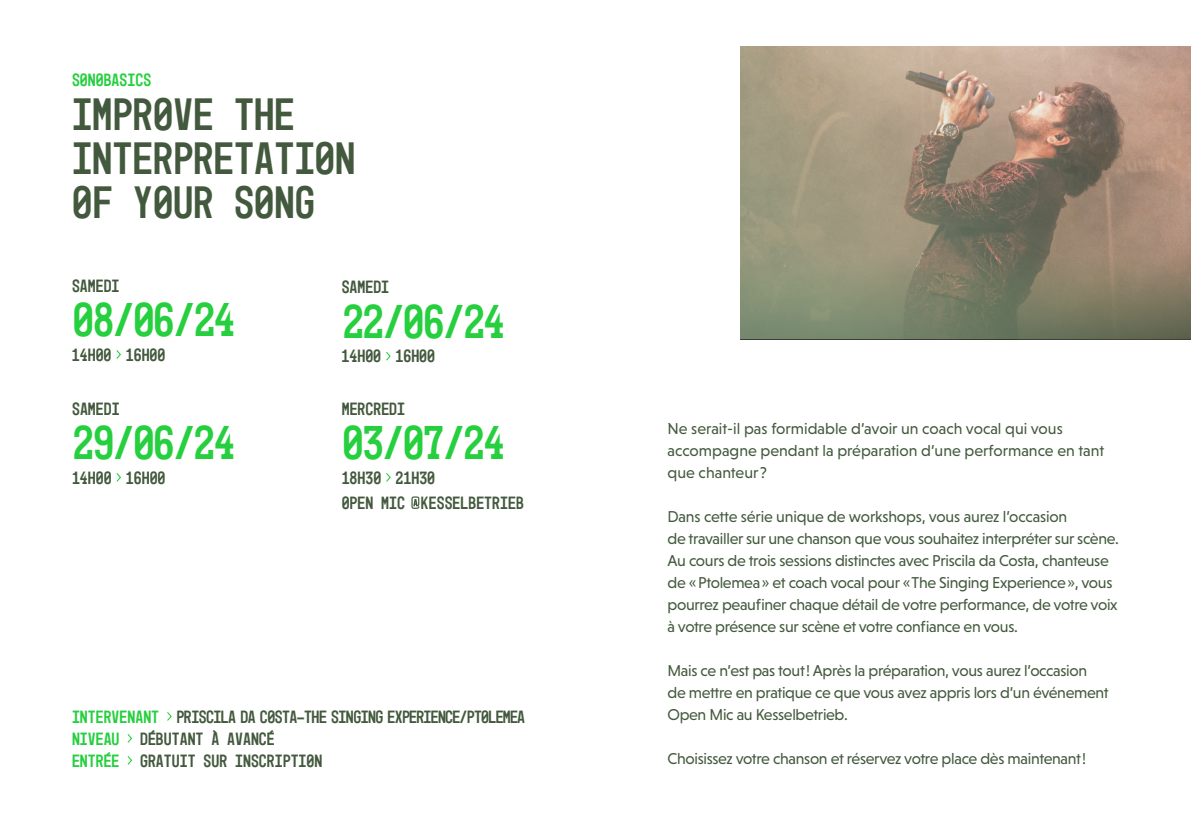
<style>
.page{position:relative;width:1191px;height:840px;background:#fff}
.page>*{position:absolute;margin:0;border:0;box-sizing:border-box;transform-origin:0 0}
.t1{font:48px "Mono 45 Headline Sonotron Reg Accent Variant";letter-spacing:-.02em;color:#25cf3e}
.t2{font:46px/44px "Mono 45 Headline Sonotron Reg Accent Variant";color:#43593d}
.t3{font:18px/22px "Mono 45 Headline Sonotron Reg Accent Variant";color:#43593d}
.t4{font:18px "Mono 45 Headline Sonotron Reg Accent Variant";color:#25cf3e}
.t5{font:16px/22px "Niveau Grotesk";letter-spacing:-.02em;color:#43593d}
.t6{font:16px/22px "Niveau Grotesk";color:#43593d}
.s1{color:#25cf3e}
</style>
<div class="page">
<svg style="left:167px;top:712px;width:5px;height:9px"></svg>
<svg style="left:127px;top:734px;width:6px;height:9px"></svg>
<svg style="left:127px;top:756px;width:6px;height:9px"></svg>
<svg style="left:116px;top:473px;width:5px;height:9px"></svg>
<svg style="left:386px;top:351px;width:5px;height:10px"></svg>
<svg style="left:116px;top:350px;width:5px;height:9px"></svg>
<svg style="left:386px;top:473px;width:5px;height:9px"></svg>
<svg style="left:411px;top:496px;width:8px;height:12px"></svg>
<svg style="left:740px;top:46px;width:451px;height:293px;background:#9a8e78"></svg>
<p class="t4" style="left:72px;top:69px;width:81px">SONOBASICS</p>
<h2 class="t2" style="left:72px;top:93px;width:285px">IMPROVE THE<br>INTERPRETATION<br>OF YOUR SONG</h2>
<p class="t3" style="left:72px;top:275px;width:49px">SAMEDI</p>
<p class="t3" style="left:342px;top:276px;width:49px">SAMEDI</p>
<h1 class="t1" style="left:73px;top:291px;width:164px">08/06/24</h1>
<p class="t3" style="left:72px;top:343px;width:95px">14H00 16H00</p>
<h1 class="t1" style="left:343px;top:293px;width:164px">22/06/24</h1>
<p class="t3" style="left:342px;top:345px;width:95px">14H00 16H00</p>
<p class="t3" style="left:72px;top:397px;width:49px">SAMEDI</p>
<p class="t3" style="left:342px;top:397px;width:65px">MERCREDI</p>
<h1 class="t1" style="left:73px;top:414px;width:164px">29/06/24</h1>
<p class="t3" style="left:72px;top:466px;width:95px">14H00 16H00</p>
<h1 class="t1" style="left:342px;top:414px;width:164px">03/07/24</h1>
<p class="t3" style="left:342px;top:466px;width:95px">18H30 21H30</p>
<p class="t3" style="left:342px;top:491px;width:184px">OPEN MIC KESSELBETRIEB</p>
<p class="t3" style="left:72px;top:705px;width:455px"><span class="s1">INTERVENANT</span> PRISCILA DA COSTA–THE SINGING EXPERIENCE/PTOLEMEA<br><span class="s1">NIVEAU</span> DÉBUTANT À AVANCÉ<br><span class="s1">ENTRÉE</span> GRATUIT SUR INSCRIPTION</p>
<p class="t6" style="left:667px;top:417px;width:438px">Ne serait-il pas formidable d’avoir un coach vocal qui vous accompagne pendant la préparation d’une performance en tant que chanteur?</p>
<p class="t5" style="left:667px;top:505px;width:453px">Dans cette série unique de workshops, vous aurez l’occasion<br>de travailler sur une chanson que vous souhaitez interpréter sur scène.<br>Au cours de trois sessions distinctes avec Priscila da Costa, chanteuse de «Ptolemea» et coach vocal pour «The Singing Experience», vous pourrez peaufiner chaque détail de votre performance, de votre voix à votre présence sur scène et votre confiance en vous.</p>
<p class="t5" style="left:667px;top:659px;width:442px">Mais ce n’est pas tout! Après la préparation, vous aurez l’occasion de mettre en pratique ce que vous avez appris lors d’un événement<br>Open Mic au Kesselbetrieb.</p>
<p class="t5" style="left:667px;top:747px;width:420px">Choisissez votre chanson et réservez votre place dès maintenant!</p>
</div>
